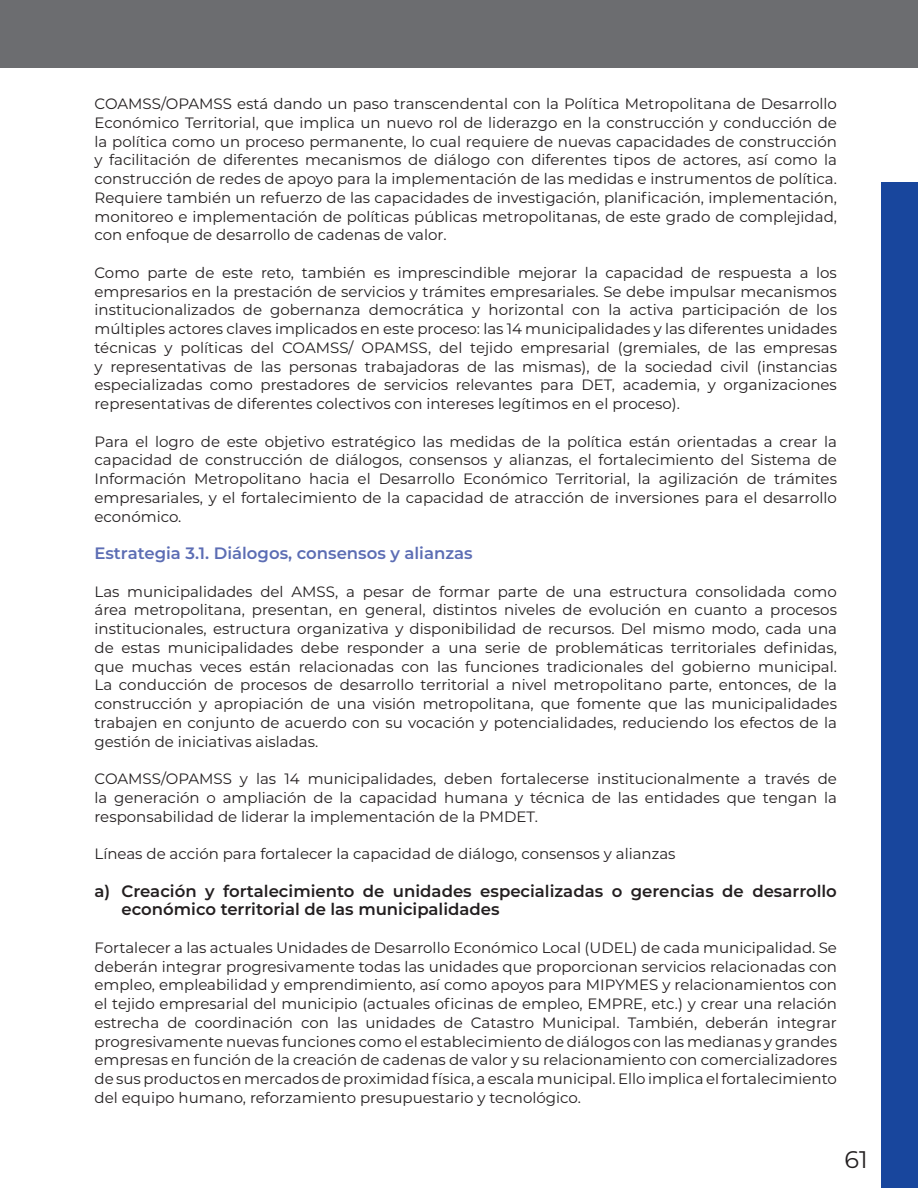
<style>
.page{position:relative;width:918px;height:1188px;background:#fff}
.page>*{position:absolute;margin:0;border:0;box-sizing:border-box;transform-origin:0 0}
.t1{font:24px "Montserrat";color:#231f20}
.t2{font:600 16.5px/18.8px "Montserrat";color:#231f20}
.t3{font:600 16.5px "Montserrat";color:#5c6db4}
.t4{font:15px/18.8px "Montserrat";color:#231f20;text-align:justify}
</style>
<div class="page">
<div style="left:0;top:0;width:918px;height:68px;background:#6c6d70"></div>
<div style="left:881px;top:182px;width:37px;height:1006px;background:#18469d"></div>
<p class="t4" style="left:94px;top:94px;width:744px">COAMSS/OPAMSS está dando un paso transcendental con la Política Metropolitana de Desarrollo Económico Territorial, que implica un nuevo rol de liderazgo en la construcción y conducción de la política como un proceso permanente, lo cual requiere de nuevas capacidades de construcción y facilitación de diferentes mecanismos de diálogo con diferentes tipos de actores, así como la construcción de redes de apoyo para la implementación de las medidas e instrumentos de política.<br>Requiere también un refuerzo de las capacidades de investigación, planificación, implementación, monitoreo e implementación de políticas públicas metropolitanas, de este grado de complejidad, con enfoque de desarrollo de cadenas de valor.</p>
<p class="t4" style="left:94px;top:263px;width:744px">Como parte de este reto, también es imprescindible mejorar la capacidad de respuesta a los empresarios en la prestación de servicios y trámites empresariales. Se debe impulsar mecanismos institucionalizados de gobernanza democrática y horizontal con la activa participación de los múltiples actores claves implicados en este proceso: las 14 municipalidades y las diferentes unidades técnicas y políticas del COAMSS/ OPAMSS, del tejido empresarial (gremiales, de las empresas y representativas de las personas trabajadoras de las mismas), de la sociedad civil (instancias especializadas como prestadores de servicios relevantes para DET, academia, y organizaciones representativas de diferentes colectivos con intereses legítimos en el proceso).</p>
<p class="t4" style="left:94px;top:431px;width:744px">Para el logro de este objetivo estratégico las medidas de la política están orientadas a crear la capacidad de construcción de diálogos, consensos y alianzas, el fortalecimiento del Sistema de Información Metropolitano hacia el Desarrollo Económico Territorial, la agilización de trámites empresariales, y el fortalecimiento de la capacidad de atracción de inversiones para el desarrollo económico.</p>
<p class="t3" style="left:94px;top:541px;width:380px">Estrategia 3.1. Diálogos, consensos y alianzas</p>
<p class="t4" style="left:94px;top:581px;width:744px">Las municipalidades del AMSS, a pesar de formar parte de una estructura consolidada como área metropolitana, presentan, en general, distintos niveles de evolución en cuanto a procesos institucionales, estructura organizativa y disponibilidad de recursos. Del mismo modo, cada una de estas municipalidades debe responder a una serie de problemáticas territoriales definidas, que muchas veces están relacionadas con las funciones tradicionales del gobierno municipal.<br>La conducción de procesos de desarrollo territorial a nivel metropolitano parte, entonces, de la construcción y apropiación de una visión metropolitana, que fomente que las municipalidades trabajen en conjunto de acuerdo con su vocación y potencialidades, reduciendo los efectos de la gestión de iniciativas aisladas.</p>
<p class="t4" style="left:94px;top:769px;width:744px">COAMSS/OPAMSS y las 14 municipalidades, deben fortalecerse institucionalmente a través de la generación o ampliación de la capacidad humana y técnica de las entidades que tengan la responsabilidad de liderar la implementación de la PMDET.</p>
<p class="t4" style="left:94px;top:844px;width:583px">Líneas de acción para fortalecer la capacidad de diálogo, consensos y alianzas</p>
<p class="t2" style="left:121px;top:881px;width:717px;text-indent:-27px">a) Creación y fortalecimiento de unidades especializadas o gerencias de desarrollo económico territorial de las municipalidades</p>
<p class="t4" style="left:94px;top:938px;width:744px">Fortalecer a las actuales Unidades de Desarrollo Económico Local (UDEL) de cada municipalidad. Se deberán integrar progresivamente todas las unidades que proporcionan servicios relacionadas con empleo, empleabilidad y emprendimiento, así como apoyos para MIPYMES y relacionamientos con el tejido empresarial del municipio (actuales oficinas de empleo, EMPRE, etc.) y crear una relación estrecha de coordinación con las unidades de Catastro Municipal. También, deberán integrar progresivamente nuevas funciones como el establecimiento de diálogos con las medianas y grandes empresas en función de la creación de cadenas de valor y su relacionamiento con comercializadores de sus productos en mercados de proximidad física, a escala municipal. Ello implica el fortalecimiento del equipo humano, reforzamiento presupuestario y tecnológico.</p>
<h1 class="t1" style="left:845px;top:1143px;width:25px">61</h1>
</div>
